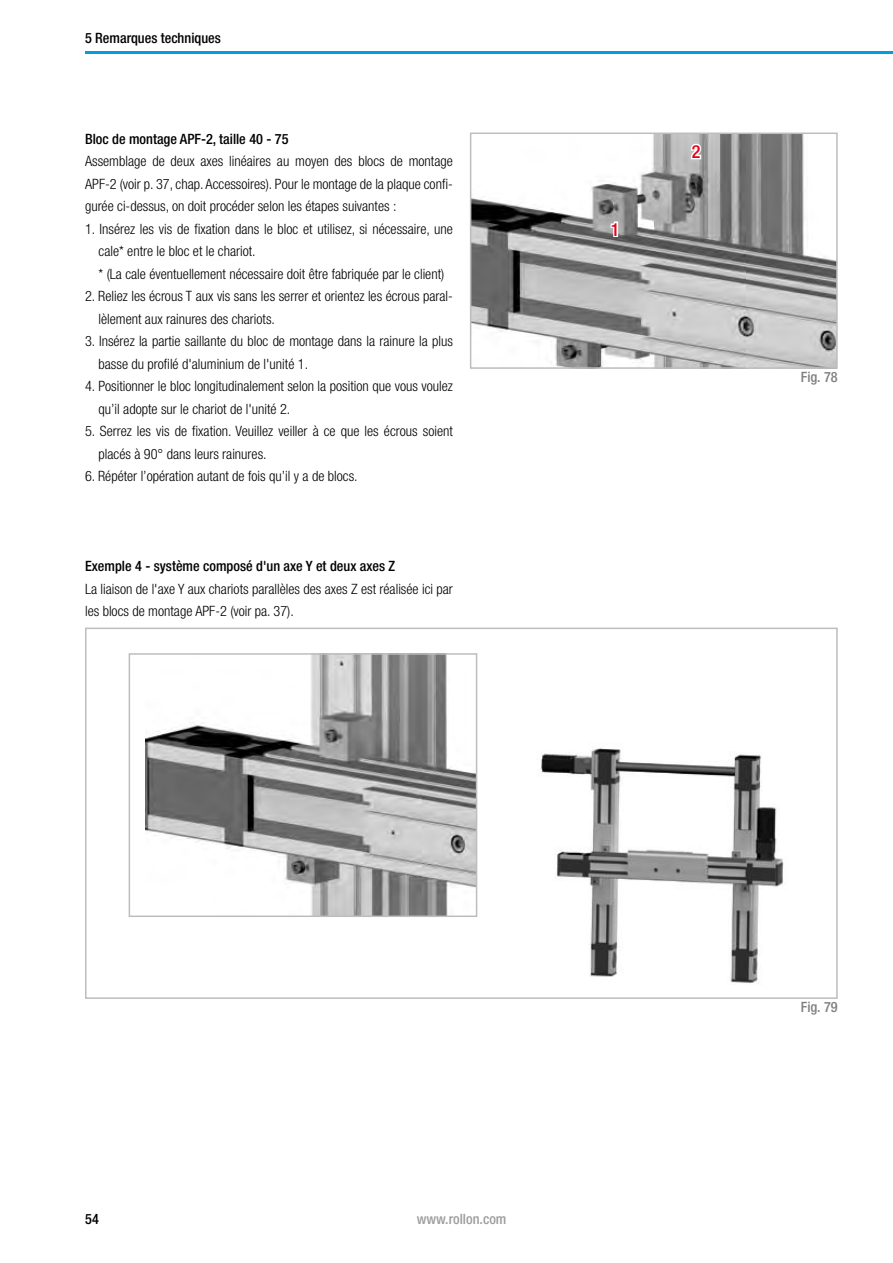
<style>
.page{position:relative;width:893px;height:1263px;background:#fff}
.page>*{position:absolute;margin:0;border:0;box-sizing:border-box;transform-origin:0 0}
.t1{font:500 condensed 18px "Helvetica Neue LT";color:#e2001a}
.t2{font:300 condensed 14.25px/22.5px "Helvetica Neue LT";color:#000}
.t3{font:500 condensed 14.25px "Helvetica Neue LT";color:#000}
.t4{font:500 condensed 14.25px "Helvetica Neue LT";color:#9c9d9f}
.t5{font:500 condensed 14.25px "Helvetica Neue LT";color:#808080}
</style>
<div class="page">
<hr style="left:85px;top:51px;width:808px;height:3px;background:#009ee0">
<img style="left:473px;top:136px;width:362px;height:230px">
<div style="left:470px;top:133px;width:368px;height:236px;border:2px solid #bcbdbf"></div>
<svg style="left:609px;top:220px;width:11px;height:18px"></svg>
<svg style="left:689px;top:142px;width:14px;height:19px"></svg>
<div style="left:85px;top:628px;width:753px;height:371px;border:2px solid #bcbdbf"></div>
<img style="left:538px;top:748px;width:246px;height:235px">
<img style="left:145px;top:656px;width:329px;height:258px">
<div style="left:129px;top:653px;width:348px;height:264px;border:2px solid #bcbdbf"></div>
<p class="t3" style="left:85px;top:29px;width:137px">5 Remarques techniques</p>
<p class="t3" style="left:85px;top:130px;width:205px">Bloc de montage APF-2, taille 40 - 75</p>
<p class="t2" style="left:85px;top:150px;width:369px;text-align:justify">Assemblage de deux axes linéaires au moyen des blocs de montage APF-2 (voir p. 37, chap. Accessoires). Pour le montage de la plaque confi&shy;gurée ci-dessus, on doit procéder selon les étapes suivantes :</p>
<p class="t2" style="left:99px;top:217px;width:356px;text-indent:-13px">1. Insérez les vis de fixation dans le bloc et utilisez, si nécessaire, une cale* entre le bloc et le chariot.<br>* (La cale éventuellement nécessaire doit être fabriquée par le client)</p>
<p class="t2" style="left:99px;top:285px;width:356px;text-indent:-13px">2. Reliez les écrous T aux vis sans les serrer et orientez les écrous paral&shy;lèlement aux rainures des chariots.</p>
<p class="t2" style="left:99px;top:330px;width:356px;text-indent:-13px">3. Insérez la partie saillante du bloc de montage dans la rainure la plus basse du profilé d'aluminium de l'unité 1.</p>
<p class="t2" style="left:99px;top:375px;width:356px;text-indent:-13px">4. Positionner le bloc longitudinalement selon la position que vous voulez qu’il adopte sur le chariot de l'unité 2.</p>
<p class="t2" style="left:99px;top:420px;width:356px;text-indent:-13px">5. Serrez les vis de fixation. Veuillez veiller à ce que les écrous soient placés à 90° dans leurs rainures.</p>
<p class="t2" style="left:85px;top:465px;width:274px">6. Répéter l’opération autant de fois qu’il y a de blocs.</p>
<p class="t3" style="left:85px;top:558px;width:312px">Exemple 4 - système composé d'un axe Y et deux axes Z</p>
<p class="t2" style="left:85px;top:577px;width:369px">La liaison de l'axe Y aux chariots parallèles des axes Z est réalisée ici par les blocs de montage APF-2 (voir pa. 37).</p>
<p class="t1" style="left:611px;top:218px;width:10px">1</p>
<p class="t1" style="left:692px;top:141px;width:10px">2</p>
<p class="t5" style="left:801px;top:369px;width:38px">Fig. 78</p>
<p class="t3" style="left:85px;top:1211px;width:15px">54</p>
<p class="t4" style="left:417px;top:1210px;width:91px">www.rollon.com</p>
<p class="t5" style="left:801px;top:999px;width:38px">Fig. 79</p>
</div>
